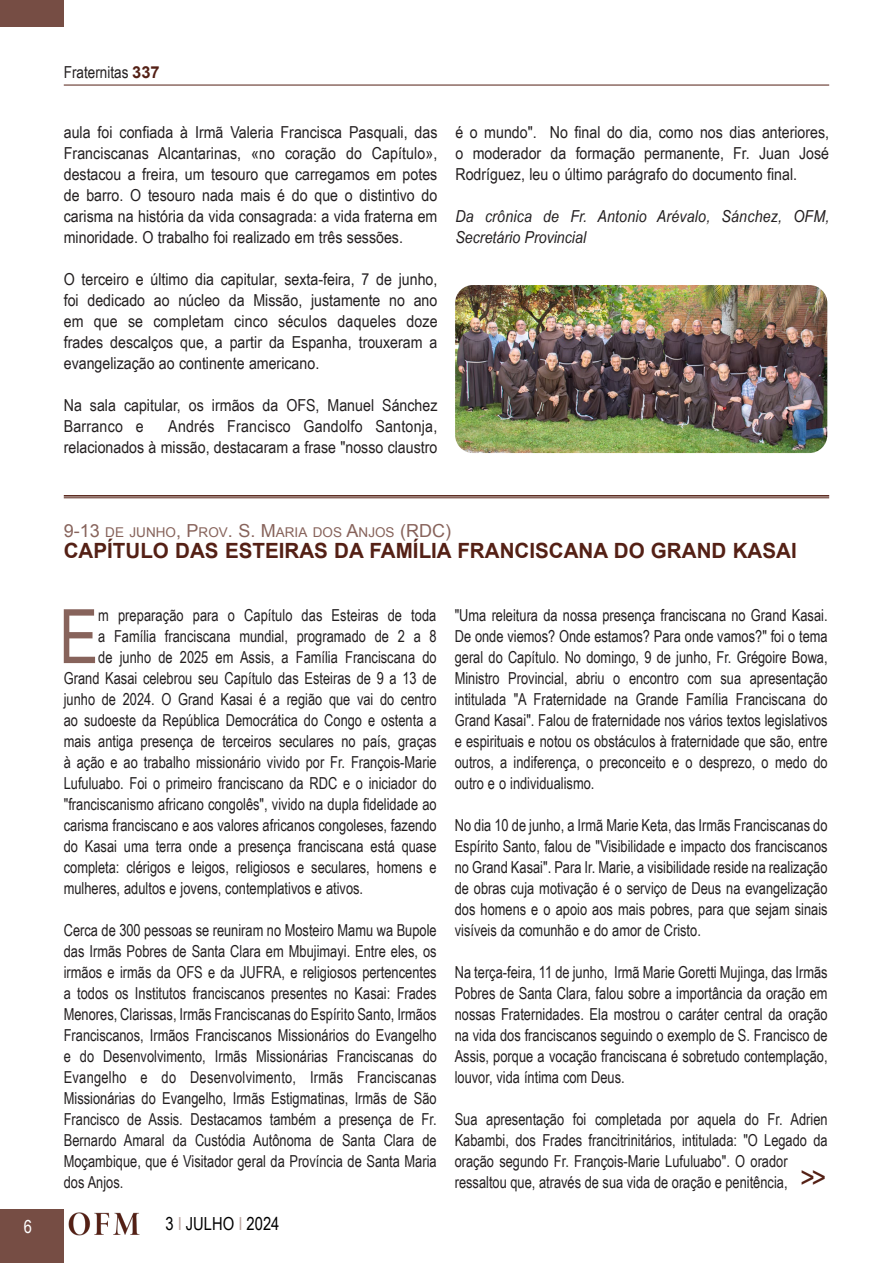
<style>
.page{position:relative;width:893px;height:1263px;background:#fff}
.page>*{position:absolute;margin:0;border:0;box-sizing:border-box;transform-origin:0 0}
.Titolo{font:75.15px "Arial Narrow";color:#87635b;scale:.95 1}
.Testo_sinEspacio{font:30px "Arial Narrow";color:#542015}
.Titolo-2{font:700 21px "Arial";color:#542015}
.t1{font:18px "Arial Narrow";color:#000}
.t2{font:18px "Arial Narrow";color:#fff}
.Titolo-3{font:16.5px/21px "Arial Narrow";color:#231f20;text-align:justify;scale:.95 1}
.Titolo-4{font:16.5px/21px "Arial Narrow";color:#231f20;text-align:justify;scale:1.05 1}
.Titolo-5{font:italic 16.5px/21px "Arial Narrow";letter-spacing:.01em;color:#231f20;scale:1.05 1}
.Titolo-6{font:16.5px "Arial Narrow";color:#231f20}
.Titolo_piccolo{font:13.5px "Arial";color:#87635b}
.s1{font-family:"Arial";font-weight:700;color:#542015}
.s2{font-size:18px}
.s3{color:#bba6a1}
</style>
<div class="page">
<div style="left:0;top:1209px;width:64px;height:54px;background:#764d44"></div>
<hr style="left:64px;top:85px;width:765px;height:1px;background:#542015">
<div style="left:0;top:0;width:64px;height:27px;background:#764d44"></div>
<img style="left:69px;top:1212px;width:71px;height:24px">
<img style="left:455px;top:285px;width:372px;height:168px">
<hr style="left:64px;top:495px;width:765px;height:2px;background:#542015">
<hr style="left:64px;top:497px;width:765px;height:1px;background:#542015">
<p class="t2" style="left:24px;top:1213px;width:10px">6</p>
<p class="Titolo-6" style="left:64px;top:60px;width:97px">Fraternitas <span class="s1">337</span></p>
<p class="Titolo-4" style="left:64px;top:121px;width:357px">aula foi confiada à Irmã Valeria Francisca Pasquali, das Franciscanas Alcantarinas, «no coração do Capítulo», destacou a freira, um tesouro que carregamos em potes de barro. O tesouro nada mais é do que o distintivo do carisma na história da vida consagrada: a vida fraterna em minoridade. O trabalho foi realizado em três sessões.</p>
<p class="Titolo-4" style="left:64px;top:268px;width:358px">O terceiro e último dia capitular, sexta-feira, 7 de junho, foi dedicado ao núcleo da Missão, justamente no ano em que se completam cinco séculos daqueles doze frades descalços que, a partir da Espanha, trouxeram a evangelização ao continente americano.</p>
<p class="Titolo-4" style="left:64px;top:394px;width:357px">Na sala capitular, os irmãos da OFS, Manuel Sánchez<br>Barranco e</p>
<p class="Titolo-4" style="left:64px;top:415px;width:357px;text-align:right">Andrés Francisco Gandolfo Santonja,<br>relacionados à missão, destacaram a frase "nosso claustro</p>
<p class="Titolo-4" style="left:455px;top:121px;width:357px">é o mundo". No final do dia, como nos dias anteriores, o moderador da formação permanente, Fr. Juan José Rodríguez, leu o último parágrafo do documento final.</p>
<p class="Titolo-5" style="left:455px;top:205px;width:358px">Da crônica de Fr. Antonio Arévalo, Sánchez, OFM,<br>Secretário Provincial</p>
<p class="Titolo_piccolo" style="left:64px;top:523px;width:389px"><span class="s2">9-13</span> DE JUNHO<span class="s2">, P</span>ROV<span class="s2">. S. M</span>ARIA DOS <span class="s2">A</span>NJOS <span class="s2">(RDC)</span></p>
<p class="Titolo-2" style="left:64px;top:537px;width:734px">CAPÍTULO DAS ESTEIRAS DA FAMÍLIA FRANCISCANA DO GRAND KASAI</p>
<p class="Titolo" style="left:59px;top:581px;width:43px">E</p>
<p class="Titolo-3" style="left:98px;top:604px;width:357px">m preparação para o Capítulo das Esteiras de toda</p>
<p class="Titolo-3" style="left:98px;top:625px;width:358px">a Família franciscana mundial, programado de 2 a 8</p>
<p class="Titolo-3" style="left:98px;top:646px;width:358px">de junho de 2025 em Assis, a Família Franciscana do</p>
<p class="Titolo-3" style="left:64px;top:667px;width:394px">Grand Kasai celebrou seu Capítulo das Esteiras de 9 a 13 de</p>
<p class="Titolo-3" style="left:64px;top:688px;width:394px">junho de 2024. O Grand Kasai é a região que vai do centro</p>
<p class="Titolo-3" style="left:64px;top:709px;width:394px">ao sudoeste da República Democrática do Congo e ostenta a</p>
<p class="Titolo-3" style="left:64px;top:730px;width:394px">mais antiga presença de terceiros seculares no país, graças</p>
<p class="Titolo-3" style="left:64px;top:751px;width:394px">à ação e ao trabalho missionário vivido por Fr. François-Marie</p>
<p class="Titolo-3" style="left:64px;top:772px;width:394px">Lufuluabo. Foi o primeiro franciscano da RDC e o iniciador do</p>
<p class="Titolo-3" style="left:64px;top:793px;width:394px">"franciscanismo africano congolês", vivido na dupla fidelidade ao</p>
<p class="Titolo-3" style="left:64px;top:814px;width:394px">carisma franciscano e aos valores africanos congoleses, fazendo</p>
<p class="Titolo-3" style="left:64px;top:835px;width:394px">do Kasai uma terra onde a presença franciscana está quase</p>
<p class="Titolo-3" style="left:64px;top:856px;width:394px">completa: clérigos e leigos, religiosos e seculares, homens e</p>
<p class="Titolo-3" style="left:64px;top:877px;width:317px">mulheres, adultos e jovens, contemplativos e ativos.</p>
<p class="Titolo-3" style="left:64px;top:919px;width:394px">Cerca de 300 pessoas se reuniram no Mosteiro Mamu wa Bupole das Irmãs Pobres de Santa Clara em Mbujimayi. Entre eles, os irmãos e irmãs da OFS e da JUFRA, e religiosos pertencentes a todos os Institutos franciscanos presentes no Kasai: Frades Menores, Clarissas, Irmãs Franciscanas do Espírito Santo, Irmãos Franciscanos, Irmãos Franciscanos Missionários do Evangelho e do Desenvolvimento, Irmãs Missionárias Franciscanas do Evangelho e do Desenvolvimento, Irmãs Franciscanas Missionárias do Evangelho, Irmãs Estigmatinas, Irmãs de São Francisco de Assis. Destacamos também a presença de Fr.<br>Bernardo Amaral da Custódia Autônoma de Santa Clara de Moçambique, que é Visitador geral da Província de Santa Maria dos Anjos.</p>
<p class="t1" style="left:165px;top:1210px;width:116px">3 <span class="s3">I</span> JULHO <span class="s3">I</span> 2024</p>
<p class="Titolo-3" style="left:455px;top:604px;width:394px">"Uma releitura da nossa presença franciscana no Grand Kasai.<br>De onde viemos? Onde estamos? Para onde vamos?" foi o tema geral do Capítulo. No domingo, 9 de junho, Fr. Grégoire Bowa, Ministro Provincial, abriu o encontro com sua apresentação intitulada "A Fraternidade na Grande Família Franciscana do Grand Kasai". Falou de fraternidade nos vários textos legislativos e espirituais e notou os obstáculos à fraternidade que são, entre outros, a indiferença, o preconceito e o desprezo, o medo do outro e o individualismo.</p>
<p class="Titolo-3" style="left:455px;top:814px;width:394px">No dia 10 de junho, a Irmã Marie Keta, das Irmãs Franciscanas do Espírito Santo, falou de "Visibilidade e impacto dos franciscanos no Grand Kasai". Para Ir. Marie, a visibilidade reside na realização de obras cuja motivação é o serviço de Deus na evangelização dos homens e o apoio aos mais pobres, para que sejam sinais visíveis da comunhão e do amor de Cristo.</p>
<p class="Titolo-3" style="left:455px;top:961px;width:394px">Na terça-feira, 11 de junho, Irmã Marie Goretti Mujinga, das Irmãs Pobres de Santa Clara, falou sobre a importância da oração em nossas Fraternidades. Ela mostrou o caráter central da oração na vida dos franciscanos seguindo o exemplo de S. Francisco de Assis, porque a vocação franciscana é sobretudo contemplação, louvor, vida íntima com Deus.</p>
<p class="Titolo-3" style="left:455px;top:1108px;width:394px;text-align:left">Sua apresentação foi completada por aquela do Fr. Adrien Kabambi, dos Frades francitrinitários, intitulada: "O Legado da oração segundo Fr. François-Marie Lufuluabo". O orador ressaltou que, através de sua vida de oração e penitência,</p>
<p class="Testo_sinEspacio" style="left:800px;top:1155px;width:27px">&gt;&gt;</p>
</div>
